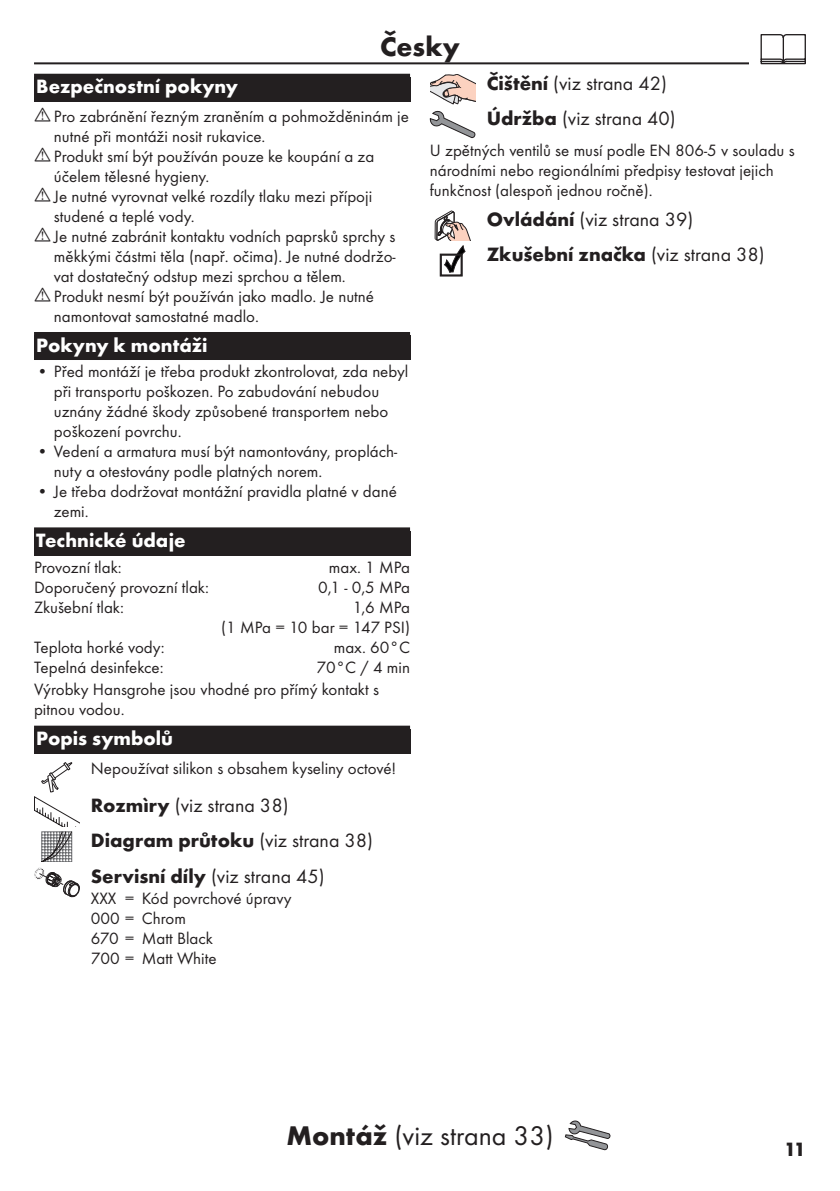
<style>
.page{position:relative;width:840px;height:1191px;background:#fff}
.page>*{position:absolute;margin:0;border:0;box-sizing:border-box;transform-origin:0 0}
.t1{font:28px "Futura TOT Boo";color:#231f20}
.t2{font:700 28px "Futura TOT";color:#231f20}
.t3{font:20px/35.4px "Futura TOT Boo";color:#231f20}
.t4{font:700 20px "Futura TOT";color:#fff}
.t5{font:700 20px "Futura TOT";color:#231f20}
.t6{font:17px/20px "Futura TOT Boo";color:#231f20}
.s1{font-family:"Futura TOT";font-weight:700}
.s2{font-family:"Futura TOT Boo";font-weight:400}
</style>
<div class="page">
<hr style="left:34px;top:62px;width:771px;height:2px;background:#231f20">
<div style="left:748px;top:34px;width:68px;height:34px;background:#fff"></div>
<svg style="left:760px;top:34px;width:45px;height:30px"></svg>
<svg style="left:564px;top:1120px;width:46px;height:30px"></svg>
<div style="left:34px;top:74px;width:376px;height:28px;background:#231f20"></div>
<div style="left:34px;top:332px;width:376px;height:28px;background:#231f20"></div>
<div style="left:34px;top:527px;width:376px;height:28px;background:#231f20"></div>
<div style="left:34px;top:729px;width:376px;height:25px;background:#231f20"></div>
<div style="left:34px;top:725px;width:376px;height:28px;background:#231f20"></div>
<svg style="left:34px;top:762px;width:45px;height:135px"></svg>
<svg style="left:430px;top:74px;width:45px;height:30px"></svg>
<svg style="left:429px;top:111px;width:46px;height:27px"></svg>
<svg style="left:434px;top:211px;width:36px;height:65px"></svg>
<h1 class="t2" style="left:380px;top:29px;width:81px">Česky</h1>
<p class="t4" style="left:36px;top:74px;width:203px">Bezpečnostní pokyny</p>
<p class="t6" style="left:54px;top:106px;width:356px">Pro zabránění řezným zraněním a pohmožděninám je nutné při montáži nosit rukavice.<br>Produkt smí být používán pouze ke koupání a za účelem tělesné hygieny.<br>Je nutné vyrovnat velké rozdíly tlaku mezi přípoji studené a teplé vody.<br>Je nutné zabránit kontaktu vodních paprsků sprchy s měkkými částmi těla (např. očima). Je nutné dodržo&shy;vat dostatečný odstup mezi sprchou a tělem.<br>Produkt nesmí být používán jako madlo. Je nutné namontovat samostatné madlo.</p>
<p class="t4" style="left:36px;top:332px;width:173px">Pokyny k montáži</p>
<p class="t6" style="left:54px;top:361px;width:356px;text-indent:-17px">• Před montáží je třeba produkt zkontrolovat, zda nebyl při transportu poškozen. Po zabudování nebudou uznány žádné škody způsobené transportem nebo poškození povrchu.</p>
<p class="t6" style="left:54px;top:441px;width:345px;text-indent:-17px">• Vedení a armatura musí být namontovány, proplách&shy;nuty a otestovány podle platných norem.</p>
<p class="t6" style="left:54px;top:481px;width:344px;text-indent:-17px">• Je třeba dodržovat montážní pravidla platné v dané zemi.</p>
<p class="t4" style="left:36px;top:528px;width:151px">Technické údaje</p>
<p class="t6" style="left:34px;top:557px;width:89px">Provozní tlak:</p>
<p class="t6" style="left:329px;top:557px;width:83px">max. 1 MPa</p>
<p class="t6" style="left:34px;top:577px;width:176px">Doporučený provozní tlak:</p>
<p class="t6" style="left:318px;top:577px;width:93px">0,1 - 0,5 MPa</p>
<p class="t6" style="left:34px;top:597px;width:91px">Zkušební tlak:</p>
<p class="t6" style="left:221px;top:597px;width:190px;text-align:right">1,6 MPa<br>(1 MPa = 10 bar = 147 PSI)</p>
<p class="t6" style="left:34px;top:637px;width:132px">Teplota horké vody:</p>
<p class="t6" style="left:333px;top:637px;width:78px">max. 60°C</p>
<p class="t6" style="left:34px;top:657px;width:131px">Tepelná desinfekce:</p>
<p class="t6" style="left:34px;top:655px;width:377px;line-height:22.8px;text-indent:282px">70°C / 4 min<br>Výrobky Hansgrohe jsou vhodné pro přímý kontakt s</p>
<p class="t6" style="left:34px;top:699px;width:92px">pitnou vodou.</p>
<p class="t4" style="left:36px;top:726px;width:138px">Popis symbolů</p>
<p class="t6" style="left:91px;top:758px;width:307px">Nepoužívat silikon s obsahem kyseliny octové!</p>
<p class="t3" style="left:91px;top:787px;width:199px"><span class="s1">Rozmìry</span> (viz strana 38)</p>
<p class="t5" style="left:91px;top:828px;width:284px">Diagram průtoku <span class="s2">(viz strana 38)</span></p>
<p class="t3" style="left:91px;top:858px;width:235px"><span class="s1">Servisní díly</span> (viz strana 45)</p>
<p class="t6" style="left:91px;top:888px;width:202px">XXX = Kód povrchové úpravy<br>000 = Chrom<br>670 = Matt Black<br>700 = Matt White</p>
<p class="t3" style="left:486px;top:65px;width:190px"><span class="s1">Čištění</span> (viz strana 42)<br><span class="s1">Údržba</span> (viz strana 40)</p>
<p class="t6" style="left:429px;top:140px;width:366px">U zpětných ventilů se musí podle EN 806-5 v souladu s národními nebo regionálními předpisy testovat jejich funkčnost (alespoň jednou ročně).</p>
<p class="t3" style="left:486px;top:201px;width:208px"><span class="s1">Ovládání</span> (viz strana 39)</p>
<p class="t5" style="left:486px;top:242px;width:279px">Zkušební značka <span class="s2">(viz strana 38)</span></p>
<h1 class="t1" style="left:286px;top:1119px;width:268px"><span class="s1">Montáž</span> (viz strana 33)</h1>
<p class="t5" style="left:783px;top:1136px;width:23px">11</p>
</div>
